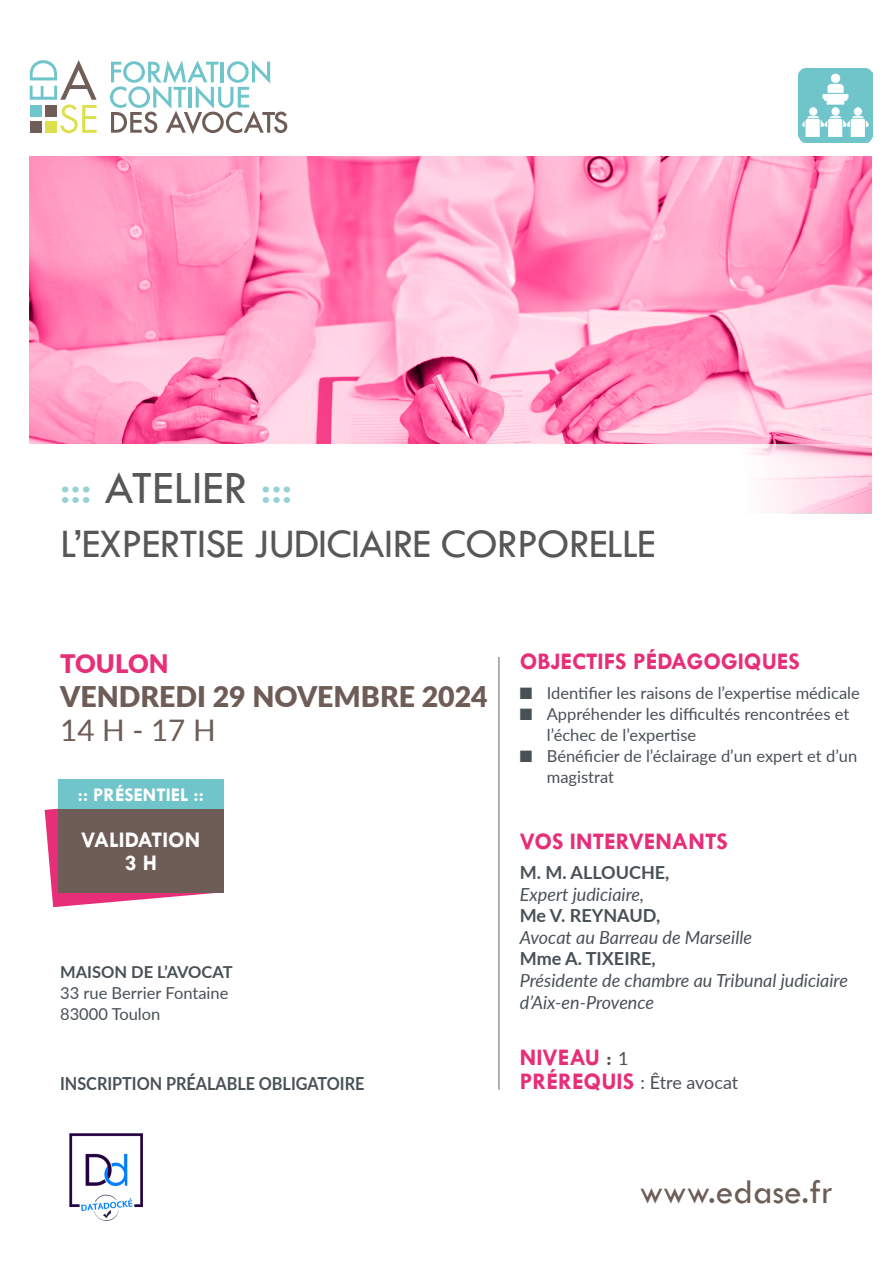
<style>
.page{position:relative;width:893px;height:1263px;background:#fff}
.page>*{position:absolute;margin:0;border:0;box-sizing:border-box;transform-origin:0 0}
.t1{font:48px "Tw Cen";color:#575756}
.t2{font:42px "Tw Cen";letter-spacing:-.02em;color:#575756}
.t3{font:35.25px "Tw Cen";color:#6e5d57}
.t4{font:29.7px "Lato";color:#6e5d57}
.t5{font:900 28.5px "Lato";color:#6e5d57}
.t6{font:900 25.5px "Lato";color:#e72e79}
.t7{font:700 24px "Tw Cen";color:#e72e79}
.t8{font:700 22.5px/22.5px "Tw Cen";color:#fff;text-align:center}
.t9{font:700 19.5px "Tw Cen";color:#fff}
.t10{font:italic 18px/21.6px "Lato";color:#485156}
.t11{font:700 18px "Lato";color:#485156}
.t12{font:700 18px "Lato";color:#485156;scale:.9 1}
.t13{font:18px "Lato";letter-spacing:-.01em;color:#485156}
.t14{font:16.5px/21px "Lato";color:#485156}
.t15{font:700 16.5px "Lato";color:#485156}
.s1{color:#95d1d5}
.s2{font-weight:400;color:#485156}
.s3{font-family:"Lato";font-weight:400;font-size:18px;color:#485156}
.s4{font-family:"Tw Cen";font-weight:700;font-size:24px;color:#e72e79}
</style>
<div class="page">
<svg style="left:45px;top:808px;width:179px;height:99px"></svg>
<div style="left:58px;top:809px;width:166px;height:83px;background:#6e5d57"></div>
<div style="left:58px;top:779px;width:166px;height:30px;background:#70c5ca"></div>
<hr style="left:499px;top:657px;width:1px;height:433px;background:#6e5d57">
<svg style="left:30px;top:156px;width:841px;height:288px;background:#fca0c5"></svg>
<svg style="left:30px;top:60px;width:67px;height:73px"></svg>
<div style="left:30px;top:105px;width:12px;height:12px;background:#70c5ca"></div>
<div style="left:45px;top:105px;width:12px;height:12px;background:#6f5e58"></div>
<div style="left:30px;top:121px;width:12px;height:12px;background:#6f5e58"></div>
<div style="left:45px;top:121px;width:12px;height:12px;background:#dddf4b"></div>
<svg style="left:110px;top:60px;width:177px;height:74px"></svg>
<img style="left:69px;top:1133px;width:74px;height:88px">
<img style="left:799px;top:68px;width:74px;height:74px">
<h1 class="t1" style="left:60px;top:459px;width:234px"><span class="s1">:::</span> ATELIER <span class="s1">:::</span></h1>
<h2 class="t2" style="left:60px;top:519px;width:597px">L’EXPERTISE JUDICIAIRE CORPORELLE</h2>
<h3 class="t6" style="left:60px;top:645px;width:110px">TOULON</h3>
<h3 class="t5" style="left:60px;top:675px;width:429px">VENDREDI 29 NOVEMBRE 2024</h3>
<h3 class="t4" style="left:60px;top:709px;width:157px">14 H - 17 H</h3>
<p class="t9" style="left:78px;top:783px;width:127px">:: PRÉSENTIEL ::</p>
<h3 class="t8" style="left:81px;top:828px;width:121px">VALIDATION<br>3 H</h3>
<p class="t15" style="left:60px;top:959px;width:174px">MAISON DE L’AVOCAT</p>
<p class="t14" style="left:60px;top:981px;width:170px">33 rue Berrier Fontaine<br>83000 Toulon</p>
<p class="t12" style="left:60px;top:1070px;width:340px">INSCRIPTION PRÉALABLE OBLIGATOIRE</p>
<h3 class="t7" style="left:520px;top:647px;width:282px">OBJECTIFS PÉDAGOGIQUES</h3>
<p class="t14" style="left:520px;top:682px;width:341px">■ Identifier les raisons de l’expertise médicale</p>
<p class="t14" style="left:547px;top:703px;width:304px;text-indent:-27px">■ Appréhender les difficultés rencontrées et l’échec de l’expertise</p>
<p class="t14" style="left:547px;top:745px;width:312px;text-indent:-27px">■ Bénéficier de l’éclairage d’un expert et d’un magistrat</p>
<h3 class="t7" style="left:520px;top:827px;width:210px">VOS INTERVENANTS</h3>
<p class="t11" style="left:520px;top:859px;width:151px">M. M. ALLOUCHE,</p>
<p class="t10" style="left:520px;top:882px;width:126px">Expert judiciaire,</p>
<p class="t11" style="left:520px;top:902px;width:142px">Me V. REYNAUD,</p>
<p class="t10" style="left:520px;top:926px;width:234px">Avocat au Barreau de Marseille</p>
<p class="t11" style="left:520px;top:946px;width:137px">Mme A. TIXEIRE,</p>
<p class="t10" style="left:520px;top:969px;width:330px">Présidente de chambre au Tribunal judiciaire d’Aix-en-Provence</p>
<h3 class="t7" style="left:520px;top:1043px;width:110px">NIVEAU <span class="s2">:</span> <span class="s3">1</span></h3>
<p class="t13" style="left:520px;top:1070px;width:220px"><span class="s4">PRÉREQUIS</span> : Être avocat</p>
<h3 class="t3" style="left:640px;top:1170px;width:195px">www.edase.fr</h3>
</div>
